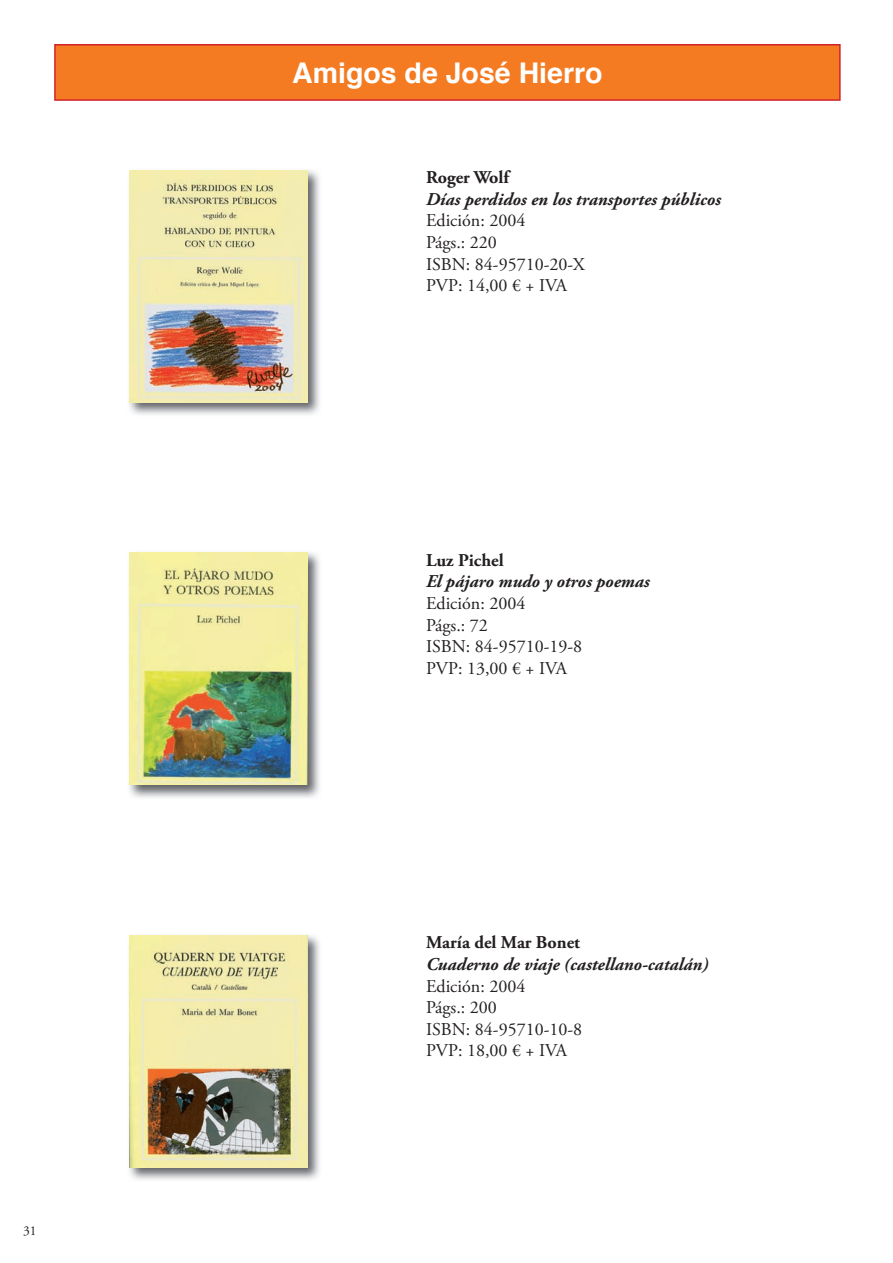
<style>
.page{position:relative;width:893px;height:1263px;background:#fff}
.page>*{position:absolute;margin:0;border:0;box-sizing:border-box;transform-origin:0 0}
.t1{font:700 28.5px "Helvetica";color:#fff}
.t2{font:18px/21.6px "Adobe Garamond Pro";color:#231f20}
.t3{font:italic 700 18px "Adobe Garamond Pro";color:#231f20}
.t4{font:700 18px "Adobe Garamond Pro";color:#231f20}
.t5{font:13.5px "Adobe Garamond Pro";color:#231f20}
</style>
<div class="page">
<div style="left:55px;top:45px;width:785px;height:55px;background:#f47b21"></div>
<div style="left:54px;top:44px;width:787px;height:57px;border:2px solid #d1232a"></div>
<img style="left:129px;top:552px;width:191px;height:246px">
<img style="left:129px;top:553px;width:179px;height:232px">
<img style="left:129px;top:935px;width:191px;height:245px">
<img style="left:129px;top:935px;width:179px;height:232px">
<img style="left:129px;top:170px;width:191px;height:245px">
<img style="left:129px;top:170px;width:179px;height:232px">
<p class="t5" style="left:23px;top:1222px;width:15px">31</p>
<h1 class="t1" style="left:292px;top:50px;width:312px">Amigos de José Hierro</h1>
<p class="t4" style="left:426px;top:167px;width:86px">Roger Wolf</p>
<p class="t3" style="left:426px;top:189px;width:296px">Días perdidos en los transportes públicos</p>
<p class="t2" style="left:426px;top:210px;width:160px">Edición: 2004<br>Págs.: 220<br>ISBN: 84-95710-20-X<br>PVP: 14,00 € + IVA</p>
<p class="t4" style="left:426px;top:550px;width:79px">Luz Pichel</p>
<p class="t3" style="left:426px;top:571px;width:225px">El pájaro mudo y otros poemas</p>
<p class="t2" style="left:426px;top:593px;width:158px">Edición: 2004<br>Págs.: 72<br>ISBN: 84-95710-19-8<br>PVP: 13,00 € + IVA</p>
<p class="t4" style="left:426px;top:932px;width:155px">María del Mar Bonet</p>
<p class="t3" style="left:426px;top:954px;width:284px">Cuaderno de viaje (castellano-catalán)</p>
<p class="t2" style="left:426px;top:976px;width:158px">Edición: 2004<br>Págs.: 200<br>ISBN: 84-95710-10-8<br>PVP: 18,00 € + IVA</p>
</div>
